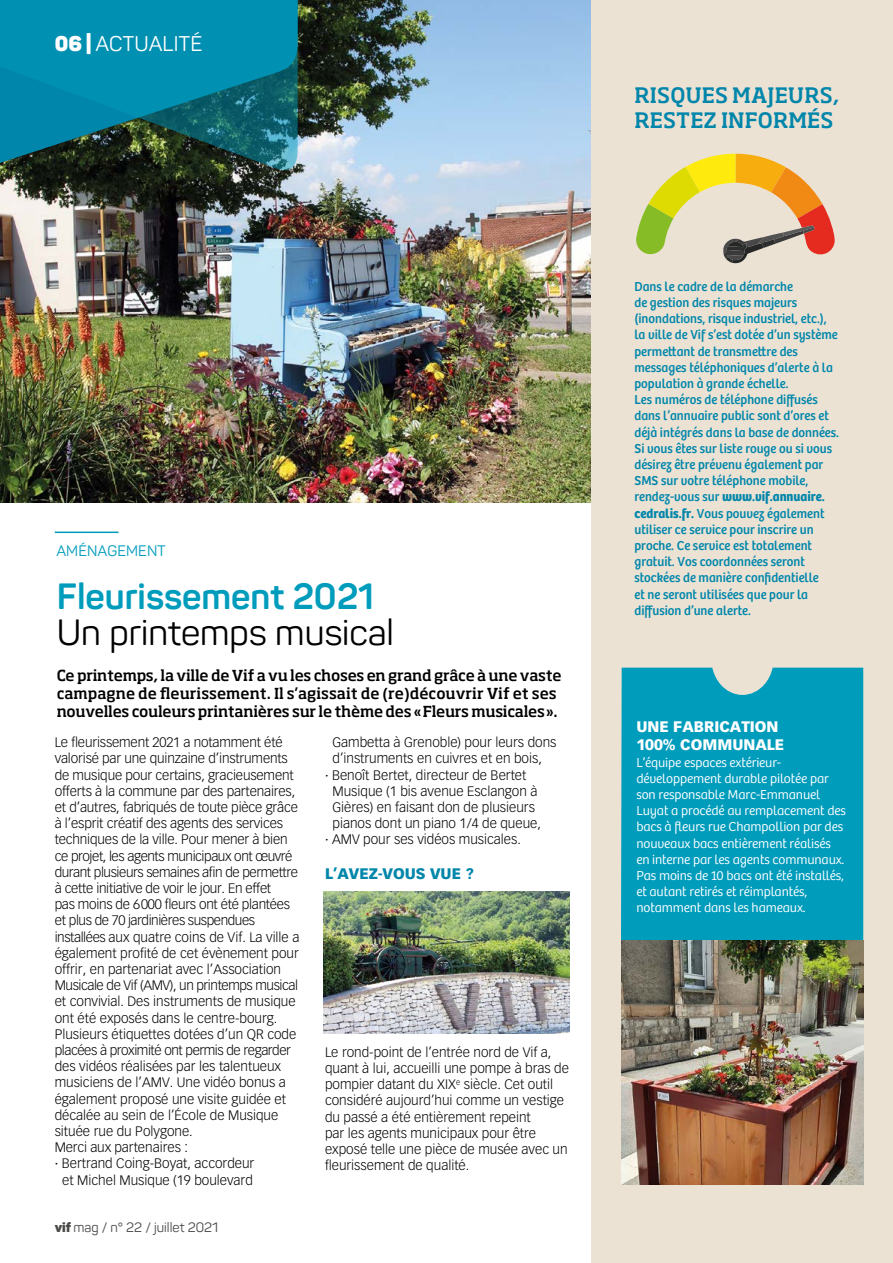
<style>
.page{position:relative;width:893px;height:1263px;background:#fff}
.page>*{position:absolute;margin:0;border:0;box-sizing:border-box;transform-origin:0 0}
.t1{font:36px "Panton";color:#000}
.t2{font:700 36px "Panton";color:#009cbc}
.t3{font:500 21px/25.2px "Soho Std";letter-spacing:.005em;color:#0086aa}
.t4{font:21px "Panton";letter-spacing:.01em;color:#fff}
.t5{font:500 15px/18px "Soho Std";letter-spacing:-.02em;color:#000}
.t6{font:900 15px/18px "Vectora LT Std";color:#fff}
.t7{font:900 15px "Vectora LT Std";color:#0086aa}
.t8{font:15px "Panton";letter-spacing:.01em;color:#009cbc}
.t9{font:300 13.5px/16.2px "Vectora LT Std";color:#000}
.t10{font:13.5px/16.2px "Bree";color:#0086aa;scale:.95 1}
.t11{font:300 13.5px/16.2px "Bree";letter-spacing:-.01em;color:#fff}
.t12{font:300 13.5px "Vectora LT Std";letter-spacing:-.03em;color:#000}
.t13{font:300 13.5px "Vectora LT Std";letter-spacing:-.02em;color:#000}
.t14{font:13.5px "Panton";color:#4a4a49}
.s1{font-weight:900}
.s2{font-weight:700}
</style>
<div class="page">
<img style="left:0;top:0;width:591px;height:502px">
<svg style="left:0;top:0;width:298px;height:174px;background:#0a778c"></svg>
<div style="left:591px;top:0;width:302px;height:1263px;background:#ebe2d4"></div>
<hr style="left:55px;top:531px;width:64px;height:2px;background:#009cbc">
<div style="left:621px;top:668px;width:242px;height:272px;background:#009cbc"></div>
<img style="left:621px;top:940px;width:242px;height:244px">
<img style="left:324px;top:891px;width:246px;height:143px">
<svg style="left:636px;top:154px;width:199px;height:110px"></svg>
<h2 class="t4" style="left:55px;top:30px;width:149px"><span class="s1">06 |</span> ACTUALITÉ</h2>
<p class="t8" style="left:56px;top:541px;width:111px">AMÉNAGEMENT</p>
<h1 class="t2" style="left:57px;top:574px;width:319px">Fleurissement 2021</h1>
<h1 class="t1" style="left:57px;top:610px;width:339px">Un printemps musical</h1>
<p class="t5" style="left:57px;top:666px;width:506px">Ce printemps, la ville de Vif a vu les choses en grand grâce à une vaste campagne de fleurissement. Il s’agissait de (re)découvrir Vif et ses nouvelles couleurs printanières sur le thème des «Fleurs musicales».</p>
<p class="t9" style="left:55px;top:734px;width:229px">Le fleurissement 2021 a notamment été</p>
<p class="t9" style="left:55px;top:751px;width:235px">valorisé par une quinzaine d’instruments</p>
<p class="t9" style="left:55px;top:767px;width:241px">de musique pour certains, gracieusement</p>
<p class="t9" style="left:55px;top:783px;width:242px">offerts à la commune par des partenaires,</p>
<p class="t9" style="left:55px;top:799px;width:245px">et d’autres, fabriqués de toute pièce grâce</p>
<p class="t9" style="left:55px;top:815px;width:230px">à l’esprit créatif des agents des services</p>
<p class="t9" style="left:55px;top:832px;width:234px">techniques de la ville. Pour mener à bien</p>
<p class="t12" style="left:55px;top:848px;width:239px">ce projet, les agents municipaux ont œuvré</p>
<p class="t12" style="left:55px;top:864px;width:245px">durant plusieurs semaines afin de permettre</p>
<p class="t13" style="left:55px;top:880px;width:218px">à cette initiative de voir le jour. En effet</p>
<p class="t13" style="left:55px;top:896px;width:237px">pas moins de 6000 fleurs ont été plantées</p>
<p class="t12" style="left:55px;top:913px;width:202px">et plus de 70 jardinières suspendues</p>
<p class="t9" style="left:55px;top:929px;width:246px">installées aux quatre coins de Vif. La ville a</p>
<p class="t9" style="left:55px;top:945px;width:246px">également profité de cet évènement pour</p>
<p class="t9" style="left:55px;top:961px;width:228px">offrir, en partenariat avec l’Association</p>
<p class="t12" style="left:55px;top:977px;width:245px">Musicale de Vif (AMV), un printemps musical</p>
<p class="t9" style="left:55px;top:994px;width:242px">et convivial. Des instruments de musique</p>
<p class="t9" style="left:55px;top:1010px;width:224px">ont été exposés dans le centre-bourg.</p>
<p class="t9" style="left:55px;top:1026px;width:243px">Plusieurs étiquettes dotées d’un QR code</p>
<p class="t12" style="left:55px;top:1042px;width:238px">placées à proximité ont permis de regarder</p>
<p class="t9" style="left:55px;top:1058px;width:228px">des vidéos réalisées par les talentueux</p>
<p class="t9" style="left:55px;top:1075px;width:233px">musiciens de l’AMV. Une vidéo bonus a</p>
<p class="t9" style="left:55px;top:1091px;width:233px">également proposé une visite guidée et</p>
<p class="t9" style="left:55px;top:1107px;width:225px">décalée au sein de l’École de Musique</p>
<p class="t9" style="left:55px;top:1123px;width:140px">située rue du Polygone.</p>
<p class="t9" style="left:55px;top:1139px;width:135px">Merci aux partenaires :</p>
<p class="t9" style="left:55px;top:1156px;width:201px">∙ Bertrand Coing-Boyat, accordeur</p>
<p class="t9" style="left:62px;top:1172px;width:192px">et Michel Musique (19 boulevard</p>
<p class="t14" style="left:55px;top:1219px;width:165px"><span class="s1">vif</span> mag / n° 22 / juillet 2021</p>
<p class="t9" style="left:333px;top:734px;width:225px">Gambetta à Grenoble) pour leurs dons</p>
<p class="t9" style="left:333px;top:751px;width:211px">d’instruments en cuivres et en bois,</p>
<p class="t9" style="left:325px;top:767px;width:203px">∙ Benoît Bertet, directeur de Bertet</p>
<p class="t9" style="left:333px;top:783px;width:206px">Musique (1 bis avenue Esclangon à</p>
<p class="t9" style="left:333px;top:799px;width:204px">Gières) en faisant don de plusieurs</p>
<p class="t9" style="left:333px;top:815px;width:210px">pianos dont un piano 1/4 de queue,</p>
<p class="t9" style="left:325px;top:832px;width:197px">∙ AMV pour ses vidéos musicales.</p>
<p class="t7" style="left:325px;top:864px;width:150px">L’AVEZ-VOUS VUE ?</p>
<p class="t9" style="left:325px;top:1044px;width:245px">Le rond-point de l’entrée nord de Vif a, quant à lui, accueilli une pompe à bras de pompier datant du XIX<sup>e</sup> siècle. Cet outil considéré aujourd’hui comme un vestige du passé a été entièrement repeint<br>par les agents municipaux pour être exposé telle une pièce de musée avec un fleurissement de qualité.</p>
<h2 class="t3" style="left:635px;top:82px;width:206px">RISQUES MAJEURS,<br>RESTEZ INFORMÉS</h2>
<p class="t10" style="left:634px;top:278px;width:217px">Dans le cadre de la démarche<br>de gestion des risques majeurs (inondations, risque industriel, etc.), la ville de Vif s’est dotée d’un système permettant de transmettre des messages téléphoniques d’alerte à la population à grande échelle.<br>Les numéros de téléphone diffusés dans l’annuaire public sont d’ores et déjà intégrés dans la base de données.<br>Si vous êtes sur liste rouge ou si vous désirez être prévenu également par SMS sur votre téléphone mobile, rendez-vous sur <span class="s2">www.vif.annuaire. cedralis.fr.</span> Vous pouvez également utiliser ce service pour inscrire un proche. Ce service est totalement gratuit. Vos coordonnées seront stockées de manière confidentielle<br>et ne seront utilisées que pour la diffusion d’une alerte.</p>
<p class="t6" style="left:636px;top:718px;width:150px">UNE FABRICATION<br>100% COMMUNALE</p>
<p class="t11" style="left:636px;top:754px;width:211px">L’équipe espaces extérieur&shy;développement durable pilotée par son responsable Marc-Emmanuel Luyat a procédé au remplacement des bacs à fleurs rue Champollion par des nouveaux bacs entièrement réalisés en interne par les agents communaux.<br>Pas moins de 10 bacs ont été installés, et autant retirés et réimplantés, notamment dans les hameaux.</p>
</div>
